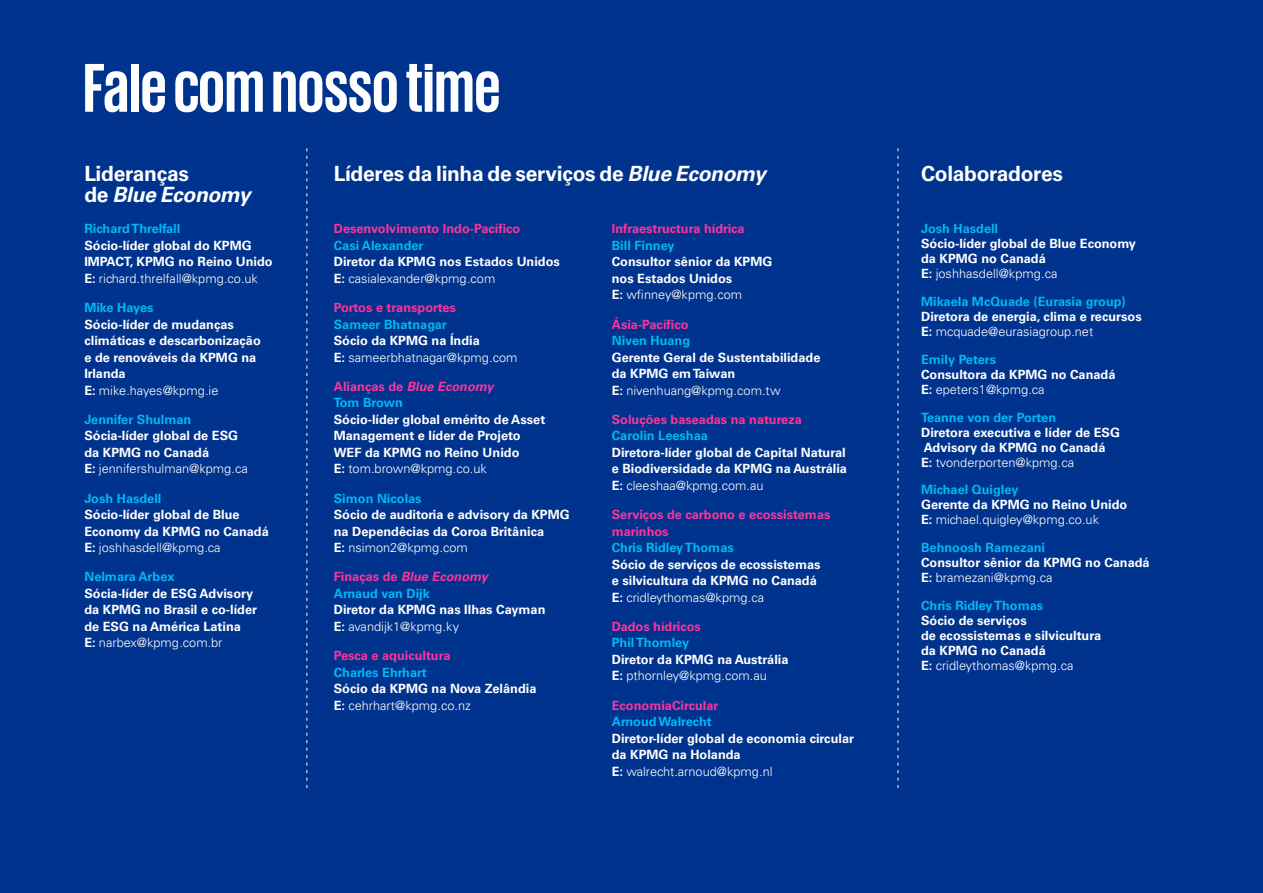
<style>
.page{position:relative;width:1263px;height:893px;background:#00338d}
.page>*{position:absolute;margin:0;border:0;box-sizing:border-box;transform-origin:0 0}
.t1{font:700 70.5px "KPMG";color:#fff}
.t2{font:700 21px "Univers LT Std";letter-spacing:-.015em;color:#fff}
.t3{font:italic 700 21px "Univers LT Std";letter-spacing:-.015em;color:#fff}
.t4{font:700 12.75px/16.5px "Univers LT Std";color:#fff}
.t5{font:700 12.75px/16.5px "Univers LT Std";color:#00b8f5}
.t6{font:700 12.75px/16.5px "Univers LT Std";color:#fd349c}
.t7{font:300 12.75px/16.5px "Univers LT Std";color:#fff}
.t8{font:italic 700 12.75px/16.5px "Univers LT Std";color:#fd349c}
.s1{font-style:italic}
.s2{font-style:normal}
.s3{font-weight:300}
.s4{font-weight:700}
.s5{font-style:normal;color:#00b8f5}
.s6{color:#fd349c}
.s7{font-style:italic;color:#fd349c}
</style>
<div class="page">
<svg style="left:306px;top:148px;width:1px;height:640px"></svg>
<svg style="left:898px;top:148px;width:1px;height:640px"></svg>
<h1 class="t1" style="left:83px;top:52px;width:419px">Fale com nosso time</h1>
<h2 class="t2" style="left:84px;top:161px;width:106px">Lideranças</h2>
<h2 class="t2" style="left:334px;top:161px;width:433px">Líderes da linha de serviços de <span class="s1">Blue Economy</span></h2>
<h2 class="t2" style="left:921px;top:161px;width:143px">Colaboradores</h2>
<h2 class="t3" style="left:84px;top:182px;width:168px"><span class="s2">de</span> Blue Economy</h2>
<p class="t5" style="left:84px;top:221px;width:97px">Richard Threlfall</p>
<p class="t4" style="left:84px;top:237px;width:190px">Sócio-líder global do KPMG<br>IMPACT, KPMG no Reino Unido<br>E: <span class="s3">richard.threlfall@kpmg.co.uk</span></p>
<p class="t5" style="left:84px;top:300px;width:71px">Mike Hayes</p>
<p class="t4" style="left:84px;top:316px;width:178px">Sócio-líder de mudanças climáticas e descarbonização e de renováveis da KPMG na<br>Irlanda<br>E: <span class="s3">mike.hayes@kpmg.ie</span></p>
<p class="t5" style="left:84px;top:411px;width:108px">Jennifer Shulman</p>
<p class="t4" style="left:84px;top:428px;width:165px">Sócia-líder global de ESG da KPMG no Canadá<br>E: <span class="s3">jennifershulman@kpmg.ca</span></p>
<p class="t5" style="left:84px;top:490px;width:79px">Josh Hasdell</p>
<p class="t4" style="left:84px;top:507px;width:186px">Sócio-líder global de Blue<br>Economy da KPMG no Canadá<br>E: <span class="s3">joshhasdell@kpmg.ca</span></p>
<p class="t5" style="left:84px;top:569px;width:92px">Nelmara Arbex</p>
<p class="t4" style="left:84px;top:585px;width:174px">Sócia-líder de ESG Advisory da KPMG no Brasil e co-líder de ESG na América Latina<br>E: <span class="s3">narbex@kpmg.com.br</span></p>
<p class="t6" style="left:334px;top:221px;width:188px">Desenvolvimento Indo-Pacífico</p>
<p class="t5" style="left:334px;top:237px;width:91px">Casi Alexander</p>
<p class="t4" style="left:334px;top:254px;width:228px">Diretor da KPMG nos Estados Unidos<br>E: <span class="s3">casialexander@kpmg.com</span></p>
<p class="t6" style="left:334px;top:300px;width:124px">Portos e transportes</p>
<p class="t5" style="left:334px;top:316px;width:115px">Sameer Bhatnagar</p>
<p class="t7" style="left:334px;top:332px;width:185px"><span class="s4">Sócio da KPMG na Índia<br>E:</span> sameerbhatnagar@kpmg.com</p>
<p class="t8" style="left:334px;top:378px;width:161px"><span class="s2">Alianças de</span> Blue Economy<br><span class="s5">Tom Brown</span></p>
<p class="t4" style="left:334px;top:411px;width:213px">Sócio-líder global emérito de Asset<br>Management e líder de Projeto<br>WEF da KPMG no Reino Unido<br>E: <span class="s3">tom.brown@kpmg.co.uk</span></p>
<p class="t5" style="left:334px;top:490px;width:89px">Simon Nicolas</p>
<p class="t4" style="left:334px;top:507px;width:237px">Sócio de auditoria e advisory da KPMG na Dependêcias da Coroa Britânica<br>E: <span class="s3">nsimon2@kpmg.com</span></p>
<p class="t5" style="left:334px;top:569px;width:155px"><span class="s6">Finaças de</span> <span class="s7">Blue Economy<br></span>Arnaud van Dijk</p>
<p class="t4" style="left:334px;top:602px;width:213px">Diretor da KPMG nas Ilhas Cayman<br>E: <span class="s3">avandijk1@kpmg.ky</span></p>
<p class="t6" style="left:334px;top:648px;width:118px">Pesca e aquicultura</p>
<p class="t5" style="left:334px;top:664px;width:94px">Charles Ehrhart</p>
<p class="t4" style="left:334px;top:681px;width:204px">Sócio da KPMG na Nova Zelândia<br>E: <span class="s3">cehrhart@kpmg.co.nz</span></p>
<p class="t6" style="left:612px;top:221px;width:134px">Infraestructura hídrica</p>
<p class="t5" style="left:612px;top:237px;width:64px">Bill Finney</p>
<p class="t4" style="left:612px;top:254px;width:162px">Consultor sênior da KPMG nos Estados Unidos<br>E: <span class="s3">wfinney@kpmg.com</span></p>
<p class="t6" style="left:612px;top:316px;width:78px">Ásia-Pacífico</p>
<p class="t5" style="left:612px;top:333px;width:80px">Niven Huang</p>
<p class="t4" style="left:612px;top:349px;width:210px">Gerente Geral de Sustentabilidade da KPMG em Taiwan<br>E: <span class="s3">nivenhuang@kpmg.com.tw</span></p>
<p class="t6" style="left:612px;top:411px;width:192px">Soluções baseadas na natureza</p>
<p class="t5" style="left:612px;top:428px;width:98px">Carolin Leeshaa</p>
<p class="t4" style="left:612px;top:444px;width:237px;text-align:justify">Diretora-líder global de Capital Natural e Biodiversidade da KPMG na Austrália E: <span class="s3">cleeshaa@kpmg.com.au</span></p>
<p class="t6" style="left:612px;top:507px;width:220px">Serviços de carbono e ecossistemas marinhos</p>
<p class="t5" style="left:612px;top:540px;width:124px">Chris Ridley Thomas</p>
<p class="t4" style="left:612px;top:556px;width:210px">Sócio de serviços de ecossistemas e silvicultura da KPMG no Canadá<br>E: <span class="s3">cridleythomas@kpmg.ca</span></p>
<p class="t6" style="left:612px;top:618px;width:91px">Dados hídricos</p>
<p class="t5" style="left:612px;top:635px;width:79px">Phil Thornley</p>
<p class="t4" style="left:612px;top:651px;width:178px">Diretor da KPMG na Austrália<br>E: <span class="s3">pthornley@kpmg.com.au</span></p>
<p class="t6" style="left:612px;top:697px;width:108px">EconomiaCircular</p>
<p class="t5" style="left:612px;top:714px;width:101px">Arnoud Walrecht</p>
<p class="t4" style="left:612px;top:730px;width:244px">Diretor-líder global de economia circular da KPMG na Holanda<br>E: <span class="s3">walrecht.arnoud@kpmg.nl</span></p>
<p class="t5" style="left:921px;top:221px;width:79px">Josh Hasdell</p>
<p class="t4" style="left:921px;top:236px;width:216px;line-height:15px">Sócio-líder global de Blue Economy da KPMG no Canadá<br>E: <span class="s3">joshhasdell@kpmg.ca</span></p>
<p class="t5" style="left:921px;top:294px;width:206px">Mikaela McQuade (Eurasia group)</p>
<p class="t4" style="left:921px;top:309px;width:222px;line-height:15px">Diretora de energia, clima e recursos<br>E: <span class="s3">mcquade@eurasiagroup.net</span></p>
<p class="t5" style="left:921px;top:351px;width:77px">Emily Peters</p>
<p class="t4" style="left:921px;top:367px;width:196px;line-height:15px">Consultora da KPMG no Canadá<br>E: <span class="s3">epeters1@kpmg.ca</span></p>
<p class="t5" style="left:921px;top:409px;width:136px">Teanne von der Porten</p>
<p class="t4" style="left:921px;top:425px;width:200px;line-height:15px">Diretora executiva e líder de ESG<br>Advisory da KPMG no Canadá<br>E: <span class="s3">tvonderporten@kpmg.ca</span></p>
<p class="t5" style="left:921px;top:482px;width:99px">Michael Quigley</p>
<p class="t4" style="left:921px;top:498px;width:208px;line-height:15px">Gerente da KPMG no Reino Unido<br>E: <span class="s3">michael.quigley@kpmg.co.uk</span></p>
<p class="t5" style="left:921px;top:540px;width:125px">Behnoosh Ramezani</p>
<p class="t4" style="left:921px;top:555px;width:230px;line-height:15px">Consultor sênior da KPMG no Canadá<br>E: <span class="s3">bramezani@kpmg.ca</span></p>
<p class="t5" style="left:921px;top:597px;width:124px">Chris Ridley Thomas</p>
<p class="t4" style="left:921px;top:613px;width:181px;line-height:15px">Sócio de serviços<br>de ecossistemas e silvicultura da KPMG no Canadá<br>E: <span class="s3">cridleythomas@kpmg.ca</span></p>
</div>
